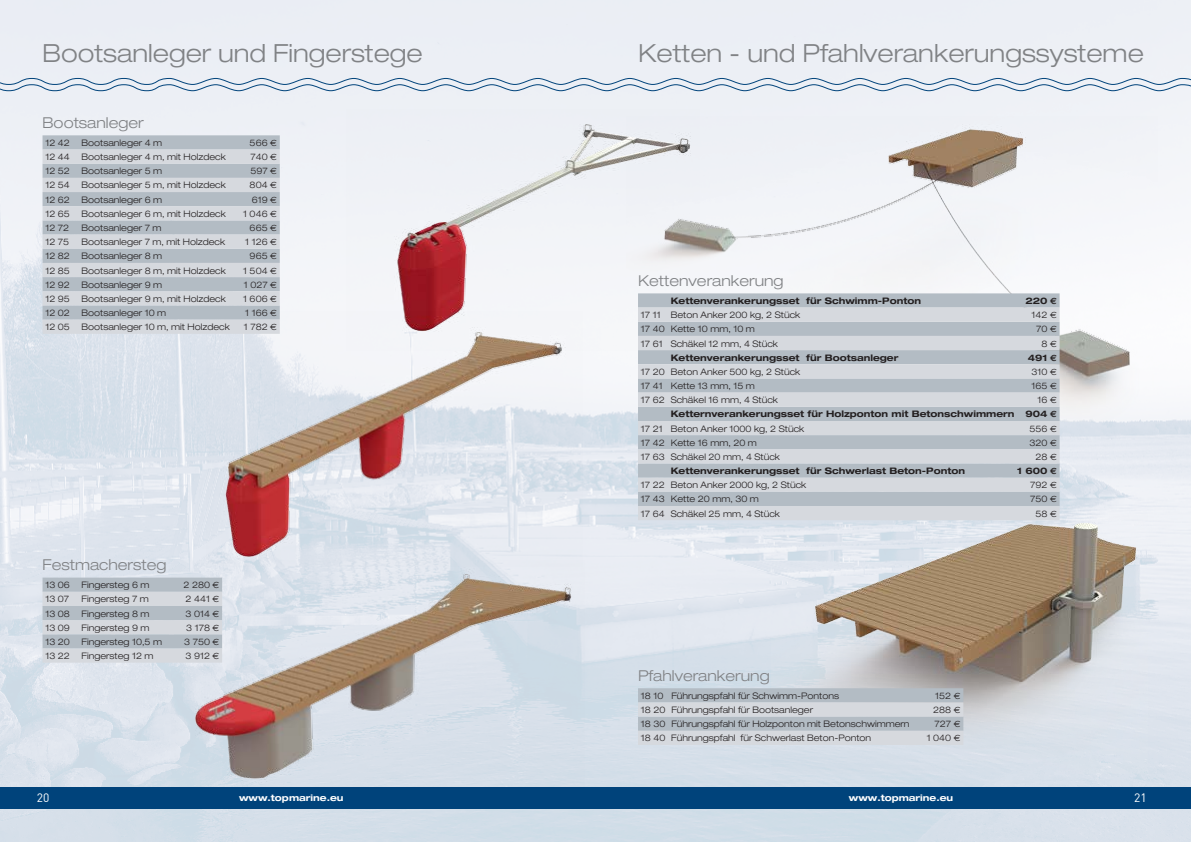
<style>
.page{position:relative;width:1191px;height:842px;background:#fff}
.page>*{position:absolute;margin:0;border:0;box-sizing:border-box;transform-origin:0 0}
.t1{font:300 25px "Helvetica Neue Extended EE";color:#808285}
.t2{font:300 15px "Helvetica Neue Extended EE";color:#808285}
.t3{font:12px "DIN Regular";color:#fff}
.t4{font:300 9px "Helvetica Neue Extended EE";color:#231f20}
.t5{font:700 9px "Helvetica Neue Extended EE";color:#231f20}
.t6{font:700 9px "Helvetica Neue Extended EE";color:#fff}
.s1{font-family:"Euro Sans";font-weight:400}
.s2{font-family:"Euro Sans"}
</style>
<div class="page">
<img style="left:0;top:0;width:1191px;height:842px">
<div style="left:0;top:787px;width:1191px;height:22px;background:#00437b"></div>
<img style="left:626px;top:116px;width:532px;height:305px">
<img style="left:771px;top:514px;width:376px;height:260px">
<img style="left:172px;top:561px;width:412px;height:226px">
<img style="left:347px;top:110px;width:352px;height:241px">
<img style="left:206px;top:311px;width:376px;height:255px">
<svg style="left:638px;top:293px;width:421px;height:15px;background:#b6bfc6"></svg>
<svg style="left:638px;top:308px;width:421px;height:212px;background:#c6cbd2"></svg>
<svg style="left:0;top:77px;width:1191px;height:15px;background:#cbd7e4"></svg>
<svg style="left:638px;top:688px;width:325px;height:57px;background:#c4cad1"></svg>
<svg style="left:43px;top:135px;width:237px;height:15px;background:#b6bec6"></svg>
<svg style="left:43px;top:150px;width:237px;height:184px;background:#c6ccd2"></svg>
<svg style="left:43px;top:578px;width:179px;height:85px;background:#c4cad1"></svg>
<h1 class="t1" style="left:43px;top:38px;width:382px">Bootsanleger und Fingerstege</h1>
<h1 class="t1" style="left:638px;top:38px;width:507px">Ketten - und Pfahlverankerungssysteme</h1>
<h2 class="t2" style="left:43px;top:114px;width:103px">Bootsanleger</h2>
<p class="t4" style="left:45px;top:137px;width:26px">12 42</p>
<p class="t4" style="left:81px;top:137px;width:82px">Bootsanleger 4 m</p>
<p class="t4" style="left:250px;top:137px;width:29px">566 <span class="s1">€</span></p>
<p class="t4" style="left:45px;top:152px;width:26px">12 44</p>
<p class="t4" style="left:81px;top:152px;width:146px">Bootsanleger 4 m, mit Holzdeck</p>
<p class="t4" style="left:250px;top:152px;width:28px">740 <span class="s1">€</span></p>
<p class="t4" style="left:45px;top:166px;width:26px">12 52</p>
<p class="t4" style="left:81px;top:166px;width:82px">Bootsanleger 5 m</p>
<p class="t4" style="left:250px;top:166px;width:28px">597 <span class="s1">€</span></p>
<p class="t4" style="left:45px;top:180px;width:26px">12 54</p>
<p class="t4" style="left:81px;top:180px;width:146px">Bootsanleger 5 m, mit Holzdeck</p>
<p class="t4" style="left:250px;top:180px;width:29px">804 <span class="s1">€</span></p>
<p class="t4" style="left:45px;top:194px;width:26px">12 62</p>
<p class="t4" style="left:81px;top:194px;width:82px">Bootsanleger 6 m</p>
<p class="t4" style="left:252px;top:194px;width:27px">619 <span class="s1">€</span></p>
<p class="t4" style="left:45px;top:208px;width:26px">12 65</p>
<p class="t4" style="left:81px;top:208px;width:146px">Bootsanleger 6 m, mit Holzdeck</p>
<p class="t4" style="left:243px;top:208px;width:35px">1 046 <span class="s1">€</span></p>
<p class="t4" style="left:45px;top:222px;width:25px">12 72</p>
<p class="t4" style="left:81px;top:222px;width:82px">Bootsanleger 7 m</p>
<p class="t4" style="left:250px;top:222px;width:29px">665 <span class="s1">€</span></p>
<p class="t4" style="left:45px;top:237px;width:25px">12 75</p>
<p class="t4" style="left:81px;top:237px;width:145px">Bootsanleger 7 m, mit Holzdeck</p>
<p class="t4" style="left:245px;top:237px;width:33px">1 126 <span class="s1">€</span></p>
<p class="t4" style="left:45px;top:251px;width:26px">12 82</p>
<p class="t4" style="left:81px;top:251px;width:82px">Bootsanleger 8 m</p>
<p class="t4" style="left:250px;top:251px;width:29px">965 <span class="s1">€</span></p>
<p class="t4" style="left:45px;top:265px;width:26px">12 85</p>
<p class="t4" style="left:81px;top:265px;width:146px">Bootsanleger 8 m, mit Holzdeck</p>
<p class="t4" style="left:243px;top:265px;width:35px">1 504 <span class="s1">€</span></p>
<p class="t4" style="left:45px;top:279px;width:26px">12 92</p>
<p class="t4" style="left:81px;top:279px;width:82px">Bootsanleger 9 m</p>
<p class="t4" style="left:244px;top:279px;width:35px">1 027 <span class="s1">€</span></p>
<p class="t4" style="left:45px;top:293px;width:26px">12 95</p>
<p class="t4" style="left:81px;top:293px;width:146px">Bootsanleger 9 m, mit Holzdeck</p>
<p class="t4" style="left:243px;top:293px;width:35px">1 606 <span class="s1">€</span></p>
<p class="t4" style="left:45px;top:307px;width:26px">12 02</p>
<p class="t4" style="left:81px;top:307px;width:86px">Bootsanleger 10 m</p>
<p class="t4" style="left:245px;top:307px;width:33px">1 166 <span class="s1">€</span></p>
<p class="t4" style="left:45px;top:322px;width:26px">12 05</p>
<p class="t4" style="left:81px;top:322px;width:150px">Bootsanleger 10 m, mit Holzdeck</p>
<p class="t4" style="left:244px;top:322px;width:35px">1 782 <span class="s1">€</span></p>
<h2 class="t2" style="left:43px;top:556px;width:125px">Festmachersteg</h2>
<p class="t4" style="left:45px;top:580px;width:26px">13 06</p>
<p class="t4" style="left:81px;top:580px;width:70px">Fingersteg 6 m</p>
<p class="t4" style="left:183px;top:580px;width:37px">2 280 <span class="s1">€</span></p>
<p class="t4" style="left:45px;top:594px;width:25px">13 07</p>
<p class="t4" style="left:81px;top:594px;width:69px">Fingersteg 7 m</p>
<p class="t4" style="left:185px;top:594px;width:35px">2 441 <span class="s1">€</span></p>
<p class="t4" style="left:45px;top:608px;width:26px">13 08</p>
<p class="t4" style="left:81px;top:608px;width:70px">Fingersteg 8 m</p>
<p class="t4" style="left:185px;top:608px;width:35px">3 014 <span class="s1">€</span></p>
<p class="t4" style="left:45px;top:622px;width:26px">13 09</p>
<p class="t4" style="left:81px;top:622px;width:70px">Fingersteg 9 m</p>
<p class="t4" style="left:186px;top:622px;width:35px">3 178 <span class="s1">€</span></p>
<p class="t4" style="left:45px;top:636px;width:26px">13 20</p>
<p class="t4" style="left:81px;top:636px;width:82px">Fingersteg 10,5 m</p>
<p class="t4" style="left:184px;top:636px;width:37px">3 750 <span class="s1">€</span></p>
<p class="t4" style="left:45px;top:650px;width:26px">13 22</p>
<p class="t4" style="left:81px;top:650px;width:74px">Fingersteg 12 m</p>
<p class="t4" style="left:185px;top:650px;width:35px">3 912 <span class="s1">€</span></p>
<h2 class="t2" style="left:638px;top:272px;width:147px">Kettenverankerung</h2>
<p class="t5" style="left:670px;top:295px;width:252px">Kettenverankerungsset für Schwimm-Ponton</p>
<p class="t5" style="left:1025px;top:295px;width:33px">220 <span class="s2">€</span></p>
<p class="t4" style="left:641px;top:310px;width:161px">17 11 Beton Anker 200 kg, 2 Stück</p>
<p class="t4" style="left:1031px;top:310px;width:27px">142 <span class="s1">€</span></p>
<p class="t4" style="left:641px;top:324px;width:116px">17 40 Kette 10 mm, 10 m</p>
<p class="t4" style="left:1036px;top:324px;width:22px">70 <span class="s1">€</span></p>
<p class="t4" style="left:641px;top:338px;width:139px">17 61 Schäkel 12 mm, 4 Stück</p>
<p class="t4" style="left:1041px;top:338px;width:17px">8 <span class="s1">€</span></p>
<p class="t5" style="left:670px;top:352px;width:229px">Kettenverankerungsset für Bootsanleger</p>
<p class="t5" style="left:1027px;top:352px;width:30px">491 <span class="s2">€</span></p>
<p class="t4" style="left:641px;top:366px;width:161px">17 20 Beton Anker 500 kg, 2 Stück</p>
<p class="t4" style="left:1031px;top:366px;width:27px">310 <span class="s1">€</span></p>
<p class="t4" style="left:641px;top:380px;width:116px">17 41 Kette 13 mm, 15 m</p>
<p class="t4" style="left:1031px;top:380px;width:27px">165 <span class="s1">€</span></p>
<p class="t4" style="left:641px;top:395px;width:139px">17 62 Schäkel 16 mm, 4 Stück</p>
<p class="t4" style="left:1037px;top:395px;width:21px">16 <span class="s1">€</span></p>
<p class="t5" style="left:670px;top:409px;width:387px">Ketternverankerungsset für Holzponton mit Betonschwimmern 904 <span class="s2">€</span></p>
<p class="t4" style="left:641px;top:423px;width:165px">17 21 Beton Anker 1000 kg, 2 Stück</p>
<p class="t4" style="left:1029px;top:423px;width:29px">556 <span class="s1">€</span></p>
<p class="t4" style="left:641px;top:437px;width:118px">17 42 Kette 16 mm, 20 m</p>
<p class="t4" style="left:1029px;top:437px;width:29px">320 <span class="s1">€</span></p>
<p class="t4" style="left:641px;top:451px;width:141px">17 63 Schäkel 20 mm, 4 Stück</p>
<p class="t4" style="left:1035px;top:451px;width:23px">28 <span class="s1">€</span></p>
<p class="t5" style="left:670px;top:465px;width:296px">Kettenverankerungsset für Schwerlast Beton-Ponton</p>
<p class="t5" style="left:1017px;top:465px;width:41px">1 600 <span class="s2">€</span></p>
<p class="t4" style="left:641px;top:480px;width:167px">17 22 Beton Anker 2000 kg, 2 Stück</p>
<p class="t4" style="left:1030px;top:480px;width:28px">792 <span class="s1">€</span></p>
<p class="t4" style="left:641px;top:494px;width:120px">17 43 Kette 20 mm, 30 m</p>
<p class="t4" style="left:1030px;top:494px;width:28px">750 <span class="s1">€</span></p>
<p class="t4" style="left:641px;top:508px;width:141px">17 64 Schäkel 25 mm, 4 Stück</p>
<p class="t4" style="left:1035px;top:508px;width:23px">58 <span class="s1">€</span></p>
<h2 class="t2" style="left:638px;top:666px;width:133px">Pfahlverankerung</h2>
<p class="t4" style="left:641px;top:690px;width:200px">18 10 Führungspfahl für Schwimm-Pontons</p>
<p class="t4" style="left:935px;top:690px;width:27px">152 <span class="s1">€</span></p>
<p class="t4" style="left:641px;top:704px;width:174px">18 20 Führungspfahl für Bootsanleger</p>
<p class="t4" style="left:933px;top:704px;width:29px">288 <span class="s1">€</span></p>
<p class="t4" style="left:641px;top:719px;width:270px">18 30 Führungspfahl für Holzponton mit Betonschwimmern</p>
<p class="t4" style="left:934px;top:719px;width:27px">727 <span class="s1">€</span></p>
<p class="t4" style="left:641px;top:733px;width:232px">18 40 Führungspfahl für Schwerlast Beton-Ponton</p>
<p class="t4" style="left:926px;top:733px;width:35px">1 040 <span class="s1">€</span></p>
<h3 class="t3" style="left:37px;top:790px;width:14px">20</h3>
<p class="t6" style="left:239px;top:792px;width:106px">www.topmarine.eu</p>
<p class="t6" style="left:849px;top:792px;width:106px">www.topmarine.eu</p>
<h3 class="t3" style="left:1134px;top:790px;width:14px">21</h3>
</div>
